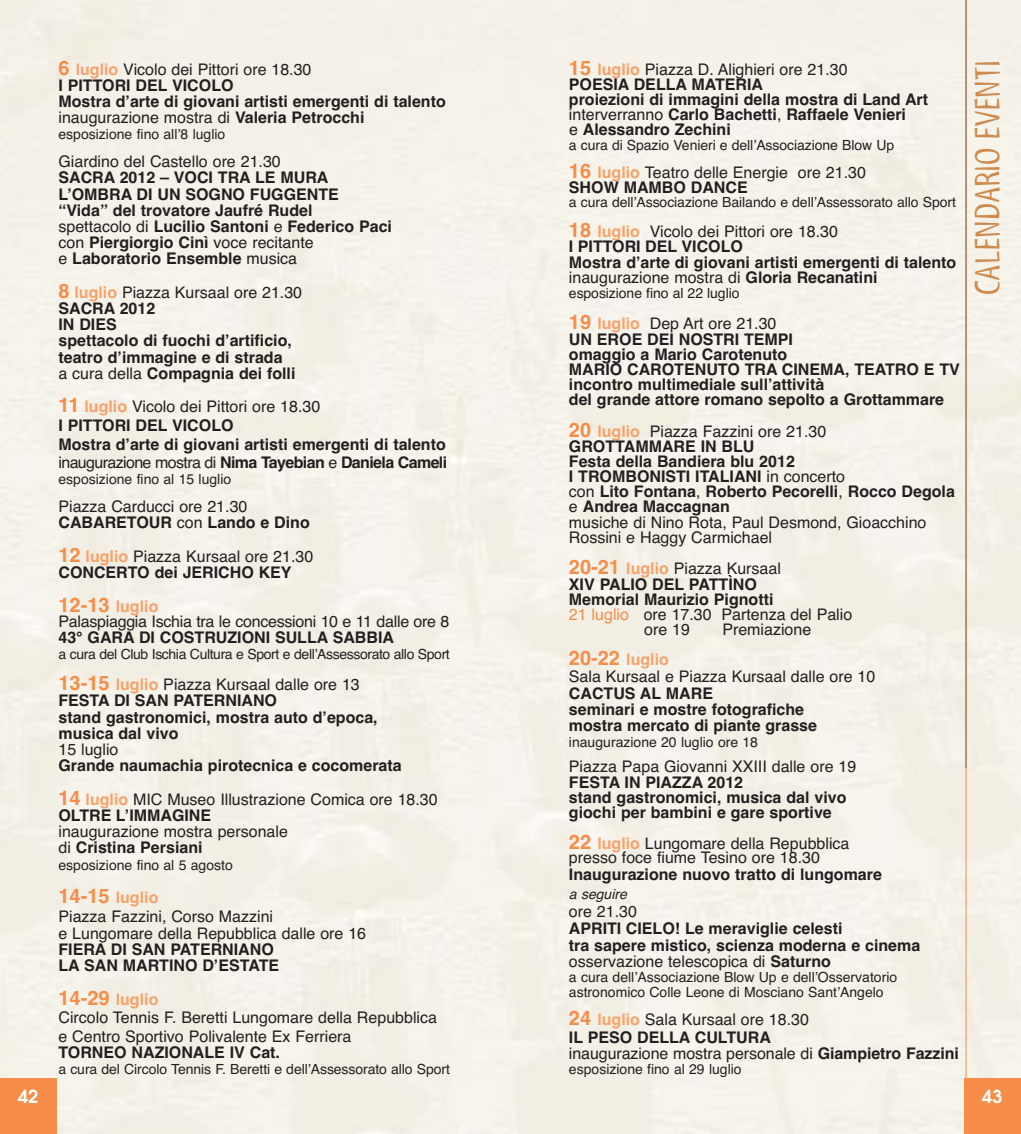
<style>
.page{position:relative;width:1021px;height:1134px;background:#fff}
.page>*{position:absolute;margin:0;border:0;box-sizing:border-box;transform-origin:0 0}
.t1{font:36px "Myriad Std Tilt";color:#ce8b4e}
.t2{font:600 18px "Avant Garde";color:#fff}
.t3{font:700 16px/15.2px "Helvetica";color:#231f20}
.t4{font:16px/16.2px "Helvetica";color:#231f20}
.t5{font:14px/15px "Helvetica";letter-spacing:-.005em;color:#231f20}
.t6{font:14px "Helvetica";letter-spacing:-.03em;color:#231f20}
.t7{font:italic 14px "Helvetica";color:#231f20}
.s1{font-size:20px;color:#f68d49}
.s2{color:#f9a269}
.s3{font-weight:400}
.s4{font-weight:700}
.s5{font-weight:700;font-size:20px;color:#f68d49}
.s6{font-weight:700;color:#f9a269}
.s7{color:#f68d49}
</style>
<div class="page">
<div style="left:0;top:1px;width:1020px;height:1133px;background:#f5f1e8"></div>
<div style="left:964px;top:1078px;width:56px;height:56px;background:#f68d49"></div>
<hr style="left:965px;top:1px;width:1px;height:1077px;background:#f68d49">
<div style="left:0;top:1078px;width:56px;height:56px;background:#f68d49"></div>
<p class="t2" style="left:18px;top:1089px;width:22px">42</p>
<p class="t3" style="left:58px;top:62px;width:389px;line-height:16.2px"><span class="s1">6</span> <span class="s2">luglio</span> <span class="s3">Vicolo dei Pittori ore 18.30<br></span>I PITTORI DEL VICOLO<br>Mostra d’arte di giovani artisti emergenti di talento <span class="s3">inaugurazione mostra di</span> Valeria Petrocchi</p>
<p class="t5" style="left:58px;top:128px;width:168px">esposizione fino all’8 luglio</p>
<p class="t4" style="left:58px;top:155px;width:224px">Giardino del Castello ore 21.30</p>
<p class="t3" style="left:58px;top:171px;width:335px;line-height:16.2px">SACRA 2012 – VOCI TRA LE MURA L’OMBRA DI UN SOGNO FUGGENTE “Vida” del trovatore Jaufré Rudel<br><span class="s3">spettacolo di</span> Lucilio Santoni <span class="s3">e</span> Federico Paci <span class="s3">con</span> Piergiorgio Cinì <span class="s3">voce recitante<br>e</span> Laboratorio Ensemble <span class="s3">musica</span></p>
<p class="t3" style="left:58px;top:286px;width:245px;line-height:16.2px"><span class="s1">8</span> <span class="s2">luglio</span> <span class="s3">Piazza Kursaal ore 21.30<br></span>SACRA 2012<br>IN DIES<br>spettacolo di fuochi d’artificio, teatro d’immagine e di strada<br><span class="s3">a cura della</span> Compagnia dei folli</p>
<p class="t3" style="left:58px;top:399px;width:390px;line-height:18.6px"><span class="s1">11</span> <span class="s2">luglio</span> <span class="s3">Vicolo dei Pittori ore 18.30<br></span>I PITTORI DEL VICOLO<br>Mostra d’arte di giovani artisti emergenti di talento <span class="s3">inaugurazione mostra di</span> Nima Tayebian <span class="s3">e</span> Daniela Cameli</p>
<p class="t5" style="left:58px;top:473px;width:174px">esposizione fino al 15 luglio</p>
<p class="t4" style="left:58px;top:500px;width:253px">Piazza Carducci ore 21.30<br><span class="s4">CABARETOUR</span> con <span class="s4">Lando e Dino</span></p>
<p class="t4" style="left:58px;top:550px;width:256px"><span class="s5">12</span> <span class="s6">luglio</span> Piazza Kursaal ore 21.30<br><span class="s4">CONCERTO dei JERICHO KEY</span></p>
<p class="t4" style="left:58px;top:600px;width:392px;line-height:15px"><span class="s5">12-13</span> <span class="s6">luglio<br></span>Palaspiaggia Ischia tra le concessioni 10 e 11 dalle ore 8</p>
<p class="t3" style="left:58px;top:631px;width:337px">43° GARA DI COSTRUZIONI SULLA SABBIA</p>
<p class="t6" style="left:58px;top:649px;width:393px">a cura del Club Ischia Cultura e Sport e dell’Assessorato allo Sport</p>
<p class="t3" style="left:58px;top:678px;width:321px;line-height:16.2px"><span class="s1">13-15</span> <span class="s2">luglio</span> <span class="s3">Piazza Kursaal dalle ore 13<br></span>FESTA DI SAN PATERNIANO<br>stand gastronomici, mostra auto d’epoca, musica dal vivo</p>
<p class="t4" style="left:58px;top:743px;width:62px">15 luglio</p>
<p class="t3" style="left:58px;top:750px;width:381px;line-height:33.8px">Grande naumachia pirotecnica e cocomerata<br><span class="s1">14</span> <span class="s2">luglio</span> <span class="s3">MIC Museo Illustrazione Comica ore 18.30</span></p>
<p class="t3" style="left:58px;top:809px;width:154px">OLTRE L’IMMAGINE</p>
<p class="t4" style="left:58px;top:825px;width:231px">inaugurazione mostra personale di <span class="s4">Cristina Persiani</span></p>
<p class="t5" style="left:58px;top:858px;width:176px">esposizione fino al 5 agosto</p>
<p class="t4" style="left:58px;top:890px;width:309px;line-height:17.8px"><span class="s5">14-15</span> <span class="s6">luglio<br></span>Piazza Fazzini, Corso Mazzini<br>e Lungomare della Repubblica dalle ore 16</p>
<p class="t3" style="left:58px;top:943px;width:222px;line-height:16.2px">FIERA DI SAN PATERNIANO<br>LA SAN MARTINO D’ESTATE</p>
<p class="t4" style="left:58px;top:991px;width:380px;line-height:18.4px"><span class="s5">14-29</span> <span class="s6">luglio<br></span>Circolo Tennis F. Beretti Lungomare della Repubblica e Centro Sportivo Polivalente Ex Ferriera</p>
<p class="t3" style="left:58px;top:1046px;width:223px">TORNEO NAZIONALE IV Cat.</p>
<p class="t5" style="left:58px;top:1063px;width:393px">a cura del Circolo Tennis F. Beretti e dell’Assessorato allo Sport</p>
<p class="t3" style="left:569px;top:63px;width:360px"><span class="s1">15</span> <span class="s2">luglio</span> <span class="s3">Piazza D. Alighieri ore 21.30<br></span>POESIA DELLA MATERIA<br>proiezioni di immagini della mostra di Land Art <span class="s3">interverranno</span> Carlo Bachetti<span class="s3">,</span> Raffaele Venieri<br><span class="s3">e</span> Alessandro Zechini</p>
<p class="t5" style="left:569px;top:139px;width:327px">a cura di Spazio Venieri e dell’Associazione Blow Up</p>
<p class="t4" style="left:569px;top:166px;width:298px;line-height:15.2px"><span class="s5">16</span> <span class="s6">luglio</span> Teatro delle Energie ore 21.30<br><span class="s4">SHOW MAMBO DANCE</span></p>
<p class="t5" style="left:569px;top:196px;width:388px">a cura dell’Associazione Bailando e dell’Assessorato allo Sport</p>
<p class="t3" style="left:569px;top:226px;width:389px"><span class="s1">18</span> <span class="s2">luglio</span> <span class="s3">Vicolo dei Pittori ore 18.30<br></span>I PITTORI DEL VICOLO<br>Mostra d’arte di giovani artisti emergenti di talento <span class="s3">inaugurazione mostra di</span> Gloria Recanatini</p>
<p class="t5" style="left:569px;top:287px;width:172px">esposizione fino al 22 luglio</p>
<p class="t3" style="left:569px;top:318px;width:392px"><span class="s1">19</span> <span class="s2">luglio</span> <span class="s3">Dep Art ore 21.30<br></span>UN EROE DEI NOSTRI TEMPI<br>omaggio a Mario Carotenuto<br>MARIO CAROTENUTO TRA CINEMA, TEATRO E TV incontro multimediale sull’attività<br>del grande attore romano sepolto a Grottammare</p>
<p class="t3" style="left:569px;top:425px;width:387px"><span class="s1">20</span> <span class="s2">luglio</span> <span class="s3">Piazza Fazzini ore 21.30<br></span>GROTTAMMARE IN BLU<br>Festa della Bandiera blu 2012<br>I TROMBONISTI ITALIANI <span class="s3">in concerto<br>con</span> Lito Fontana<span class="s3">,</span> Roberto Pecorelli<span class="s3">,</span> Rocco Degola <span class="s3">e</span> Andrea Maccagnan<br><span class="s3">musiche di Nino Rota, Paul Desmond, Gioacchino<br>Rossini e Haggy Carmichael</span></p>
<p class="t4" style="left:569px;top:562px;width:213px"><span class="s5">20-21</span> <span class="s6">luglio</span> Piazza Kursaal</p>
<p class="t3" style="left:569px;top:578px;width:189px">XIV PALIO DEL PATTÌNO</p>
<p class="t3" style="left:569px;top:593px;width:206px">Memorial Maurizio Pignotti</p>
<p class="t4" style="left:569px;top:608px;width:285px"><span class="s7">21 luglio</span> ore 17.30 Partenza del Palio</p>
<p class="t4" style="left:644px;top:623px;width:47px">ore 19</p>
<p class="t4" style="left:722px;top:623px;width:90px">Premiazione</p>
<p class="t4" style="left:569px;top:653px;width:308px"><span class="s5">20-22</span> <span class="s6">luglio<br></span>Sala Kursaal e Piazza Kursaal dalle ore 10</p>
<p class="t3" style="left:569px;top:687px;width:249px;line-height:16.2px">CACTUS AL MARE<br>seminari e mostre fotografiche mostra mercato di piante grasse</p>
<p class="t5" style="left:569px;top:735px;width:191px">inaugurazione 20 luglio ore 18</p>
<p class="t4" style="left:569px;top:760px;width:289px">Piazza Papa Giovanni XXIII dalle ore 19</p>
<p class="t3" style="left:569px;top:776px;width:279px">FESTA IN PIAZZA 2012<br>stand gastronomici, musica dal vivo giochi per bambini e gare sportive</p>
<p class="t4" style="left:569px;top:838px;width:282px;line-height:14px"><span class="s5">22</span> <span class="s6">luglio</span> Lungomare della Repubblica presso foce fiume Tesino ore 18.30</p>
<p class="t3" style="left:569px;top:868px;width:314px">Inaugurazione nuovo tratto di lungomare</p>
<p class="t7" style="left:569px;top:889px;width:59px">a seguire</p>
<p class="t4" style="left:569px;top:905px;width:70px">ore 21.30</p>
<p class="t3" style="left:569px;top:922px;width:353px;line-height:16.2px">APRITI CIELO! Le meraviglie celesti<br>tra sapere mistico, scienza moderna e cinema <span class="s3">osservazione telescopica di</span> Saturno</p>
<p class="t5" style="left:569px;top:970px;width:330px">a cura dell’Associazione Blow Up e dell’Osservatorio astronomico Colle Leone di Mosciano Sant’Angelo</p>
<p class="t4" style="left:569px;top:1012px;width:391px;line-height:16.8px"><span class="s5">24</span> <span class="s6">luglio</span> Sala Kursaal ore 18.30<br><span class="s4">IL PESO DELLA CULTURA<br></span>inaugurazione mostra personale di <span class="s4">Giampietro Fazzini</span></p>
<p class="t5" style="left:569px;top:1063px;width:174px">esposizione fino al 29 luglio</p>
<h1 class="t1" style="left:973px;top:295px;width:237px;rotate:-90deg">CALENDARIO EVENTI</h1>
<p class="t2" style="left:982px;top:1089px;width:22px">43</p>
</div>
